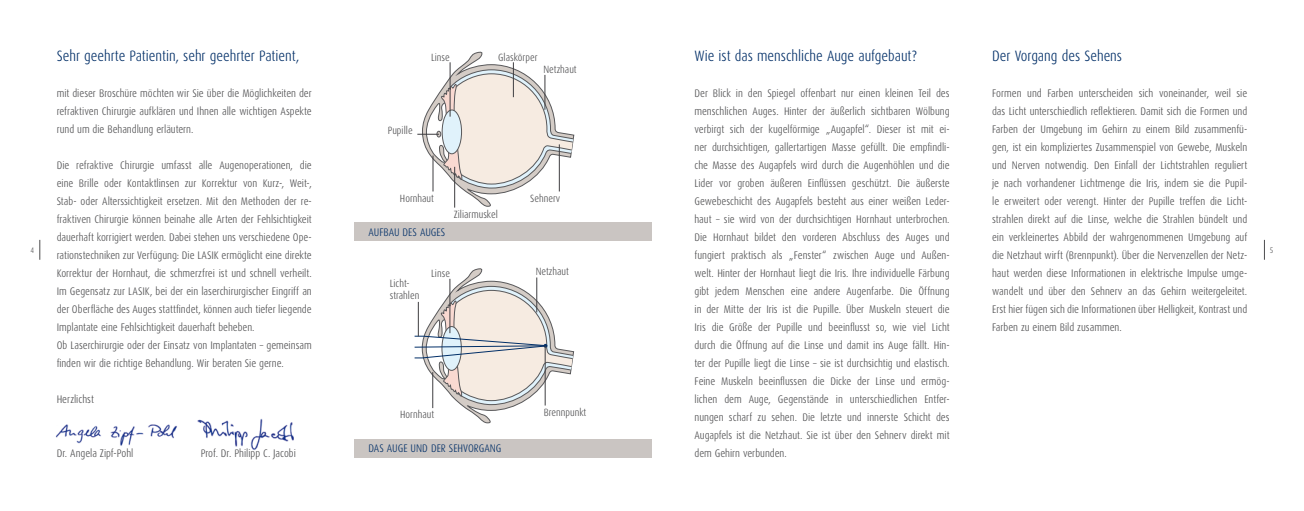
<style>
.page{position:relative;width:1304px;height:511px;background:#fff}
.page>*{position:absolute;margin:0;border:0;box-sizing:border-box;transform-origin:0 0}
.t1{font:300 15px "Dax Condensed";color:#002e67}
.t2{font:300 11px/18px "Dax Condensed";color:#4b4b4d;text-align:justify}
.t3{font:300 11px "Dax Condensed";letter-spacing:-.01em;color:#002e67}
.t4{font:300 10.5px/12.6px "Dax Condensed";color:#4b4b4d}
.t5{font:300 8px "Dax Condensed";color:#4b4b4d}
</style>
<div class="page">
<svg style="left:40px;top:240px;width:1px;height:19px"></svg>
<svg style="left:1264px;top:240px;width:1px;height:19px"></svg>
<img style="left:55px;top:418px;width:239px;height:32px">
<hr style="left:454px;top:167px;width:1px;height:40px;background:#3e3d40">
<svg style="left:417px;top:51px;width:157px;height:155px"></svg>
<hr style="left:450px;top:62px;width:1px;height:54px;background:#3e3d40">
<hr style="left:545px;top:75px;width:1px;height:35px;background:#3e3d40">
<hr style="left:433px;top:155px;width:1px;height:36px;background:#3e3d40">
<svg style="left:414px;top:268px;width:160px;height:155px"></svg>
<hr style="left:450px;top:278px;width:1px;height:55px;background:#3e3d40">
<hr style="left:537px;top:277px;width:1px;height:35px;background:#3e3d40">
<hr style="left:433px;top:372px;width:1px;height:35px;background:#3e3d40">
<hr style="left:545px;top:345px;width:1px;height:60px;background:#3e3d40">
<hr style="left:418px;top:301px;width:1px;height:35px;background:#3e3d40">
<div style="left:354px;top:223px;width:298px;height:18px;background:#cac5c2"></div>
<div style="left:354px;top:439px;width:298px;height:18px;background:#cac5c2"></div>
<h1 class="t1" style="left:694px;top:47px;width:224px">Wie ist das menschliche Auge aufgebaut?</h1>
<p class="t2" style="left:694px;top:84px;width:257px">Der Blick in den Spiegel offenbart nur einen kleinen Teil des menschlichen Auges. Hinter der äußerlich sichtbaren Wölbung verbirgt sich der kugelförmige „Augapfel“. Dieser ist mit ei&shy;ner durchsichtigen, gallertartigen Masse gefüllt. Die empfindli&shy;che Masse des Augapfels wird durch die Augenhöhlen und die Lider vor groben äußeren Einflüssen geschützt. Die äußerste Gewebeschicht des Augapfels besteht aus einer weißen Leder&shy;haut – sie wird von der durchsichtigen Hornhaut unterbrochen.<br>Die Hornhaut bildet den vorderen Abschluss des Auges und fungiert praktisch als „Fenster“ zwischen Auge und Außen&shy;welt. Hinter der Hornhaut liegt die Iris. Ihre individuelle Färbung gibt jedem Menschen eine andere Augenfarbe. Die Öffnung in der Mitte der Iris ist die Pupille. Über Muskeln steuert die Iris die Größe der Pupille und beeinflusst so, wie viel Licht durch die Öffnung auf die Linse und damit ins Auge fällt. Hin&shy;ter der Pupille liegt die Linse – sie ist durchsichtig und elastisch.<br>Feine Muskeln beeinflussen die Dicke der Linse und ermög&shy;lichen dem Auge, Gegenstände in unterschiedlichen Entfer&shy;nungen scharf zu sehen. Die letzte und innerste Schicht des Augapfels ist die Netzhaut. Sie ist über den Sehnerv direkt mit dem Gehirn verbunden.</p>
<h1 class="t1" style="left:57px;top:47px;width:244px">Sehr geehrte Patientin, sehr geehrter Patient,</h1>
<p class="t2" style="left:57px;top:84px;width:257px">mit dieser Broschüre möchten wir Sie über die Möglichkeiten der refraktiven Chirurgie aufklären und Ihnen alle wichtigen Aspekte rund um die Behandlung erläutern.</p>
<p class="t2" style="left:57px;top:156px;width:257px;text-align:left">Die refraktive Chirurgie umfasst alle Augenoperationen, die eine Brille oder Kontaktlinsen zur Korrektur von Kurz-, Weit-, Stab- oder Alterssichtigkeit ersetzen. Mit den Methoden der re&shy;fraktiven Chirurgie können beinahe alle Arten der Fehlsichtigkeit dauerhaft korrigiert werden. Dabei stehen uns verschiedene Ope&shy;rationstechniken zur Verfügung: Die LASIK ermöglicht eine direkte Korrektur der Hornhaut, die schmerzfrei ist und schnell verheilt.<br>Im Gegensatz zur LASIK, bei der ein laserchirurgischer Eingriff an der Oberfläche des Auges stattfindet, können auch tiefer liegende Implantate eine Fehlsichtigkeit dauerhaft beheben.<br>Ob Laserchirurgie oder der Einsatz von Implantaten – gemeinsam finden wir die richtige Behandlung. Wir beraten Sie gerne.</p>
<p class="t2" style="left:57px;top:390px;width:39px">Herzlichst</p>
<h1 class="t1" style="left:992px;top:47px;width:131px">Der Vorgang des Sehens</h1>
<p class="t2" style="left:992px;top:84px;width:257px">Formen und Farben unterscheiden sich voneinander, weil sie das Licht unterschiedlich reflektieren. Damit sich die Formen und Farben der Umgebung im Gehirn zu einem Bild zusammenfü&shy;gen, ist ein kompliziertes Zusammenspiel von Gewebe, Muskeln und Nerven notwendig. Den Einfall der Lichtstrahlen reguliert je nach vorhandener Lichtmenge die Iris, indem sie die Pupil&shy;le erweitert oder verengt. Hinter der Pupille treffen die Licht&shy;strahlen direkt auf die Linse, welche die Strahlen bündelt und ein verkleinertes Abbild der wahrgenommenen Umgebung auf die Netzhaut wirft (Brennpunkt). Über die Nervenzellen der Netz&shy;haut werden diese Informationen in elektrische Impulse umge&shy;wandelt und über den Sehnerv an das Gehirn weitergeleitet.<br>Erst hier fügen sich die Informationen über Helligkeit, Kontrast und Farben zu einem Bild zusammen.</p>
<p class="t4" style="left:498px;top:51px;width:41px">Glaskörper</p>
<p class="t4" style="left:431px;top:51px;width:20px">Linse</p>
<p class="t4" style="left:544px;top:63px;width:35px">Netzhaut</p>
<p class="t4" style="left:388px;top:124px;width:26px">Pupille</p>
<p class="t4" style="left:400px;top:192px;width:35px">Hornhaut</p>
<p class="t4" style="left:530px;top:192px;width:32px">Sehnerv</p>
<p class="t4" style="left:454px;top:207px;width:46px">Ziliarmuskel</p>
<p class="t3" style="left:369px;top:226px;width:12px">Aufbau</p>
<p class="t3" style="left:403px;top:226px;width:29px">des Auges</p>
<p class="t5" style="left:30px;top:245px;width:5px">4</p>
<p class="t5" style="left:1270px;top:245px;width:5px">5</p>
<p class="t4" style="left:431px;top:267px;width:20px">Linse</p>
<p class="t4" style="left:536px;top:265px;width:35px">Netzhaut</p>
<p class="t4" style="left:390px;top:276px;width:31px">Licht&shy;strahlen</p>
<p class="t4" style="left:400px;top:408px;width:35px">Hornhaut</p>
<p class="t4" style="left:544px;top:405px;width:44px">Brennpunkt</p>
<p class="t3" style="left:369px;top:442px;width:49px">Das Auge und</p>
<p class="t3" style="left:431px;top:442px;width:29px">der Sehvorgang</p>
<p class="t2" style="left:57px;top:444px;width:78px">Dr. Angela Zipf-Pohl</p>
<p class="t2" style="left:201px;top:444px;width:97px">Prof. Dr. Philipp C. Jacobi</p>
</div>
